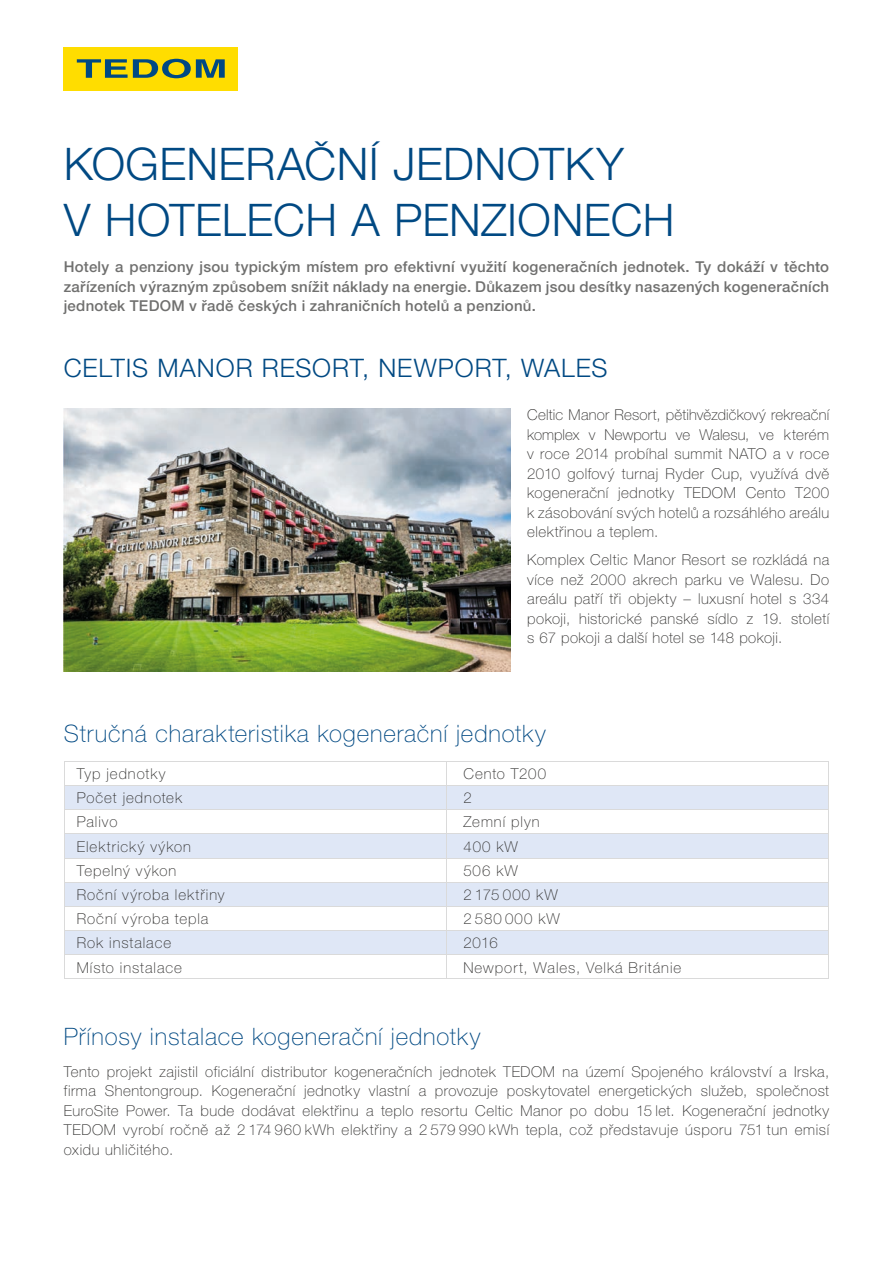
<style>
.page{position:relative;width:893px;height:1263px;background:#fff}
.page>*{position:absolute;margin:0;border:0;box-sizing:border-box;transform-origin:0 0}
.t1{font:300 45px/55.5px "Helvetica Neue CE";letter-spacing:.01em;color:#004983}
.t2{font:300 25.5px "Helvetica Neue CE";letter-spacing:.035em;color:#004983}
.t3{font:100 24px "Helvetica Neue CE";letter-spacing:.035em;color:#004983}
.t4{font:100 15px/19.5px "Helvetica Neue CE";letter-spacing:.05em;color:#2e2d2c;text-align:justify}
.t5{font:500 15px/19.5px "Helvetica Neue CE";letter-spacing:.015em;color:#70706f;text-align:justify}
</style>
<div class="page">
<img style="left:64px;top:408px;width:446px;height:264px">
<div style="left:64px;top:47px;width:174px;height:43px;background:#fd0"></div>
<svg style="left:77px;top:59px;width:148px;height:19px"></svg>
<svg style="left:64px;top:761px;width:765px;height:217px"></svg>
<hr style="left:64px;top:978px;width:382px;height:1px;background:#dadada">
<hr style="left:446px;top:978px;width:383px;height:1px;background:#dadada">
<h1 class="t1" style="left:64px;top:137px;width:612px">KOGENERAČNÍ JEDNOTKY<br>V HOTELECH A PENZIONECH</h1>
<p class="t5" style="left:64px;top:257px;width:767px">Hotely a penziony jsou typickým místem pro efektivní využití kogeneračních jednotek. Ty dokáží v těchto zařízeních výrazným způsobem snížit náklady na energie. Důkazem jsou desítky nasazených kogeneračních jednotek TEDOM v řadě českých i zahraničních hotelů a penzionů.</p>
<h2 class="t2" style="left:64px;top:355px;width:545px">CELTIS MANOR RESORT, NEWPORT, WALES</h2>
<p class="t4" style="left:527px;top:405px;width:303px">Celtic Manor Resort, pětihvězdičkový rekreační komplex v Newportu ve Walesu, ve kterém v roce 2014 probíhal summit NATO a v roce 2010 golfový turnaj Ryder Cup, využívá dvě kogenerační jednotky TEDOM Cento T200 k zásobování svých hotelů a rozsáhlého areálu elektřinou a teplem.</p>
<p class="t4" style="left:527px;top:550px;width:303px">Komplex Celtic Manor Resort se rozkládá na více než 2000 akrech parku ve Walesu. Do areálu patří tři objekty – luxusní hotel s 334 pokoji, historické panské sídlo z 19. století s 67 pokoji a další hotel se 148 pokoji.</p>
<h3 class="t3" style="left:64px;top:720px;width:484px">Stručná charakteristika kogenerační jednotky</h3>
<p class="t4" style="left:77px;top:764px;width:90px">Typ jednotky</p>
<p class="t4" style="left:463px;top:764px;width:84px">Cento T200</p>
<p class="t4" style="left:77px;top:788px;width:107px">Počet jednotek</p>
<p class="t4" style="left:463px;top:788px;width:10px">2</p>
<p class="t4" style="left:77px;top:812px;width:42px">Palivo</p>
<p class="t4" style="left:463px;top:812px;width:78px">Zemní plyn</p>
<p class="t4" style="left:77px;top:836px;width:116px">Elektrický výkon</p>
<p class="t4" style="left:463px;top:836px;width:56px">400 kW</p>
<p class="t4" style="left:77px;top:861px;width:101px">Tepelný výkon</p>
<p class="t4" style="left:463px;top:861px;width:56px">506 kW</p>
<p class="t4" style="left:77px;top:885px;width:149px">Roční výroba lektřiny</p>
<p class="t4" style="left:463px;top:885px;width:96px">2 175 000 kW</p>
<p class="t4" style="left:77px;top:909px;width:133px">Roční výroba tepla</p>
<p class="t4" style="left:463px;top:909px;width:98px">2 580 000 kW</p>
<p class="t4" style="left:77px;top:933px;width:96px">Rok instalace</p>
<p class="t4" style="left:463px;top:933px;width:36px">2016</p>
<p class="t4" style="left:77px;top:957px;width:107px">Místo instalace</p>
<p class="t4" style="left:463px;top:957px;width:219px">Newport, Wales, Velká Británie</p>
<h3 class="t3" style="left:64px;top:1022px;width:419px">Přínosy instalace kogenerační jednotky</h3>
<p class="t4" style="left:64px;top:1062px;width:767px">Tento projekt zajistil oficiální distributor kogeneračních jednotek TEDOM na území Spojeného království a Irska, firma Shentongroup. Kogenerační jednotky vlastní a provozuje poskytovatel energetických služeb, společnost EuroSite Power. Ta bude dodávat elektřinu a teplo resortu Celtic Manor po dobu 15 let. Kogenerační jednotky TEDOM vyrobí ročně až 2 174 960 kWh elektřiny a 2 579 990 kWh tepla, což představuje úsporu 751 tun emisí oxidu uhličitého.</p>
</div>
